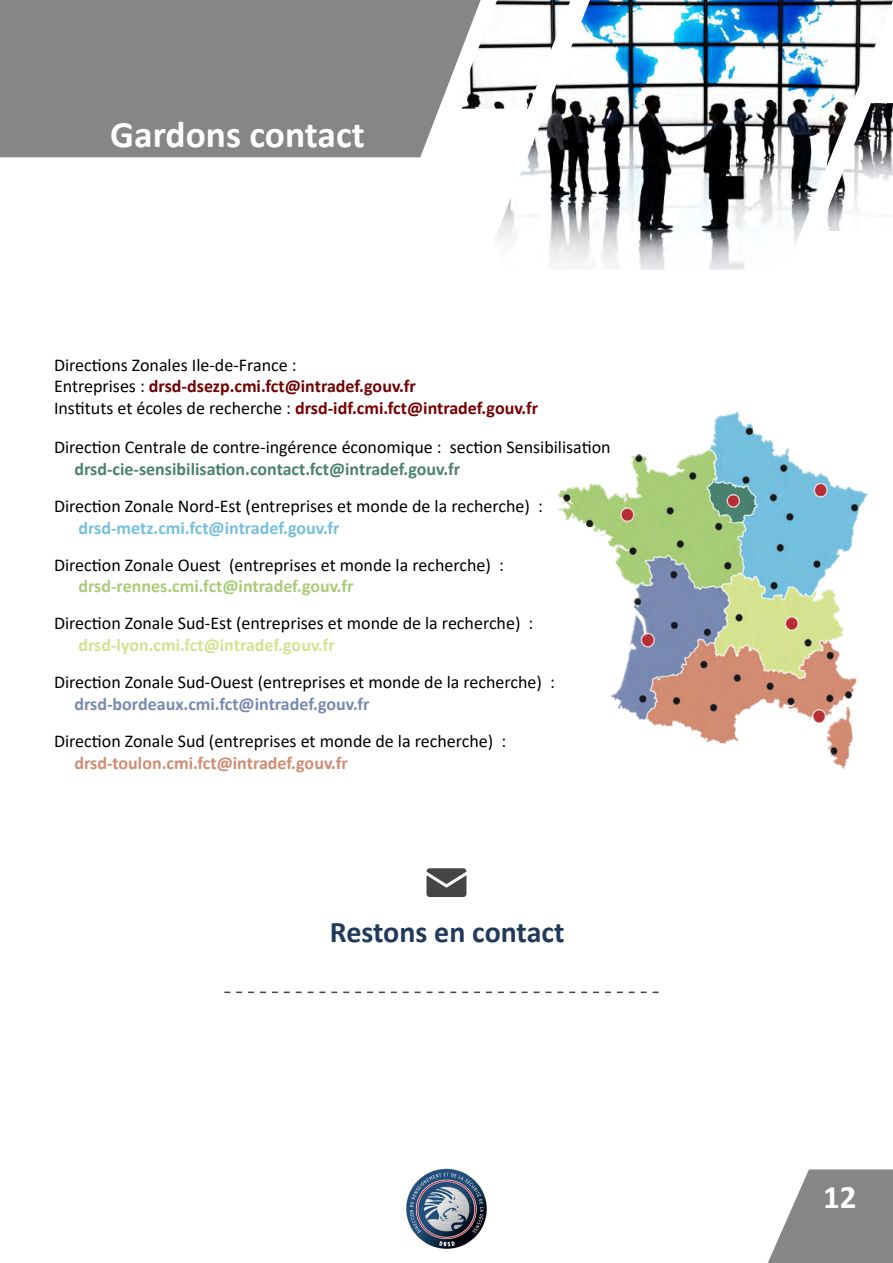
<style>
.page{position:relative;width:893px;height:1263px;background:#fff}
.page>*{position:absolute;margin:0;border:0;box-sizing:border-box;transform-origin:0 0}
.t1{font:700 37.5px "Calibri";color:#fff}
.t2{font:700 33px "Calibri";color:#fff}
.t3{font:700 30px "Calibri";color:#213a5c}
.t4{font:18px/21.6px "Calibri";color:#000}
.t5{font:700 18px "Calibri";color:#4b826f}
.t6{font:700 18px "Calibri";color:#7989b0}
.t7{font:700 18px "Calibri";color:#d18c74}
.t8{font:700 18px "Calibri";color:#a8cc78}
.t9{font:700 18px "Calibri";color:#75bfde}
.t10{font:700 18px "Calibri";color:#d5e291}
.s1{font-weight:700;color:#730000}
.s2{font-weight:700;color:#700}
</style>
<div class="page">
<img style="left:406px;top:1168px;width:81px;height:81px">
<div style="left:0;top:0;width:455px;height:157px;background:#878684"></div>
<svg style="left:768px;top:1169px;width:125px;height:94px"></svg>
<img style="left:455px;top:0;width:438px;height:270px">
<img style="left:558px;top:411px;width:310px;height:358px">
<svg style="left:426px;top:868px;width:40px;height:29px"></svg>
<svg style="left:224px;top:991px;width:434px;height:2px"></svg>
<h1 class="t1" style="left:110px;top:108px;width:256px">Gardons contact</h1>
<p class="t4" style="left:54px;top:353px;width:486px">Directions Zonales Ile-de-France :<br>Entreprises : <span class="s1">drsd-dsezp.cmi.fct@intradef.gouv.fr<br></span>Instituts et écoles de recherche : <span class="s2">drsd-idf.cmi.fct@intradef.gouv.fr</span></p>
<p class="t4" style="left:54px;top:436px;width:558px">Direction Centrale de contre-ingérence économique : section Sensibilisation</p>
<p class="t5" style="left:74px;top:456px;width:387px">drsd-cie-sensibilisation.contact.fct@intradef.gouv.fr</p>
<p class="t4" style="left:54px;top:495px;width:490px">Direction Zonale Nord-Est (entreprises et monde de la recherche) :</p>
<p class="t9" style="left:78px;top:515px;width:263px">drsd-metz.cmi.fct@intradef.gouv.fr</p>
<p class="t4" style="left:54px;top:553px;width:451px">Direction Zonale Ouest (entreprises et monde la recherche) :</p>
<p class="t8" style="left:78px;top:574px;width:277px">drsd-rennes.cmi.fct@intradef.gouv.fr</p>
<p class="t4" style="left:54px;top:612px;width:481px">Direction Zonale Sud-Est (entreprises et monde de la recherche) :</p>
<p class="t10" style="left:78px;top:632px;width:258px">drsd-lyon.cmi.fct@intradef.gouv.fr</p>
<p class="t4" style="left:54px;top:671px;width:502px">Direction Zonale Sud-Ouest (entreprises et monde de la recherche) :</p>
<p class="t6" style="left:74px;top:691px;width:297px">drsd-bordeaux.cmi.fct@intradef.gouv.fr</p>
<p class="t4" style="left:54px;top:730px;width:454px">Direction Zonale Sud (entreprises et monde de la recherche) :</p>
<p class="t7" style="left:74px;top:750px;width:275px">drsd-toulon.cmi.fct@intradef.gouv.fr</p>
<h3 class="t3" style="left:330px;top:911px;width:236px">Restons en contact</h3>
<h2 class="t2" style="left:823px;top:1174px;width:35px">12</h2>
</div>
